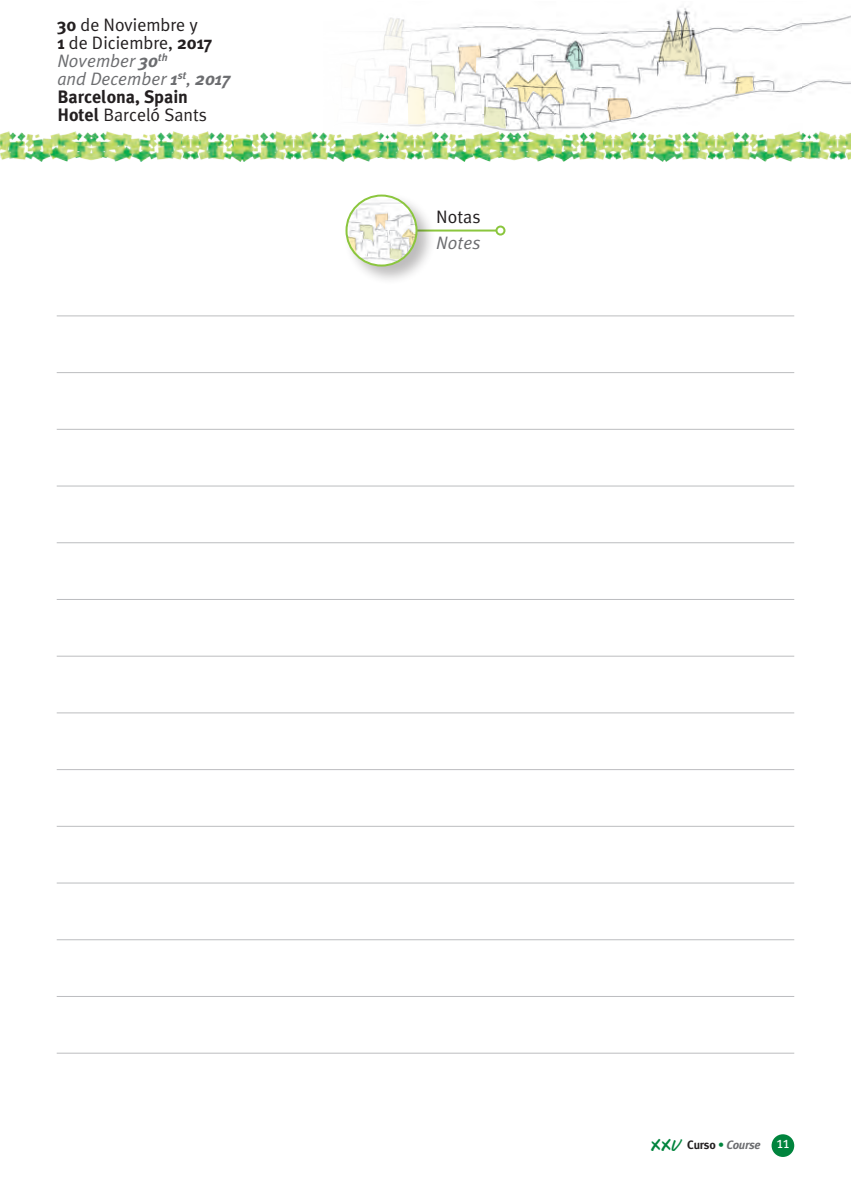
<style>
.page{position:relative;width:851px;height:1191px;background:#fff}
.page>*{position:absolute;margin:0;border:0;box-sizing:border-box;transform-origin:0 0}
.t1{font:18px/18px "Meta Plus";color:#231f20}
.t2{font:italic 18px "Meta Plus";color:#6c6d70}
.t3{font:italic 700 12.2px "Meta Plus";color:#6c6d70}
.s1{font-weight:700}
.s2{font-style:italic;color:#6c6d70}
.s3{font-weight:700;font-style:italic;color:#6c6d70}
.s4{font-family:"Brook 23";font-weight:400;font-style:normal;font-size:16px;color:#00843d}
.s5{font-style:normal;color:#231f20}
.s6{font-style:normal;color:#00843d}
.s7{font-weight:400;font-style:normal;font-size:16px;color:#fff}
</style>
<div class="page">
<img style="left:358px;top:8px;width:492px;height:123px">
<svg style="left:431px;top:42px;width:150px;height:86px"></svg>
<img style="left:0;top:131px;width:850px;height:30px">
<div style="left:771px;top:1134px;width:23px;height:23px;background:#00843d;border-radius:50%"></div>
<hr style="left:416px;top:229px;width:80px;height:2px;background:#8bc63e">
<div style="left:495px;top:225px;width:10px;height:10px;border:2px solid #8bc63e;border-radius:50%"></div>
<div style="left:343px;top:193px;width:93px;height:93px;background:#231f20;opacity:.3"></div>
<img style="left:346px;top:195px;width:70px;height:70px">
<svg style="left:346px;top:213px;width:70px;height:47px"></svg>
<div style="left:345px;top:194px;width:72px;height:72px;border:2px solid #8bc63e;border-radius:50%"></div>
<hr style="left:57px;top:315px;width:737px;height:1px;background:#bcbdc0">
<hr style="left:57px;top:372px;width:737px;height:1px;background:#bcbdc0">
<hr style="left:57px;top:429px;width:737px;height:1px;background:#bcbdc0">
<hr style="left:57px;top:486px;width:737px;height:1px;background:#bcbdc0">
<hr style="left:57px;top:542px;width:737px;height:1px;background:#bcbdc0">
<hr style="left:57px;top:599px;width:737px;height:1px;background:#bcbdc0">
<hr style="left:57px;top:656px;width:737px;height:1px;background:#bcbdc0">
<hr style="left:57px;top:712px;width:737px;height:1px;background:#bcbdc0">
<hr style="left:57px;top:769px;width:737px;height:1px;background:#bcbdc0">
<hr style="left:57px;top:826px;width:737px;height:1px;background:#bcbdc0">
<hr style="left:57px;top:882px;width:737px;height:1px;background:#bcbdc0">
<hr style="left:57px;top:939px;width:737px;height:1px;background:#bcbdc0">
<hr style="left:57px;top:996px;width:737px;height:1px;background:#bcbdc0">
<hr style="left:57px;top:1052px;width:737px;height:1px;background:#bcbdc0">
<p class="t1" style="left:57px;top:15px;width:174px"><span class="s1">30</span> de Noviembre y<br><span class="s1">1</span> de Diciembre, <span class="s1">2017<br></span><span class="s2">November</span> <span class="s3">30</span><sup>th<br></sup><span class="s2">and December</span> <span class="s3">1</span><sup>st</sup><span class="s2">,</span> <span class="s3">2017<br></span><span class="s1">Barcelona, Spain<br>Hotel</span> Barceló Sants</p>
<p class="t1" style="left:436px;top:207px;width:46px">Notas</p>
<p class="t2" style="left:436px;top:232px;width:46px">Notes</p>
<p class="t3" style="left:651px;top:1138px;width:140px"><span class="s4">XXV</span> <span class="s5">Curso</span> <span class="s6">•</span> Course <span class="s7">11</span></p>
</div>
